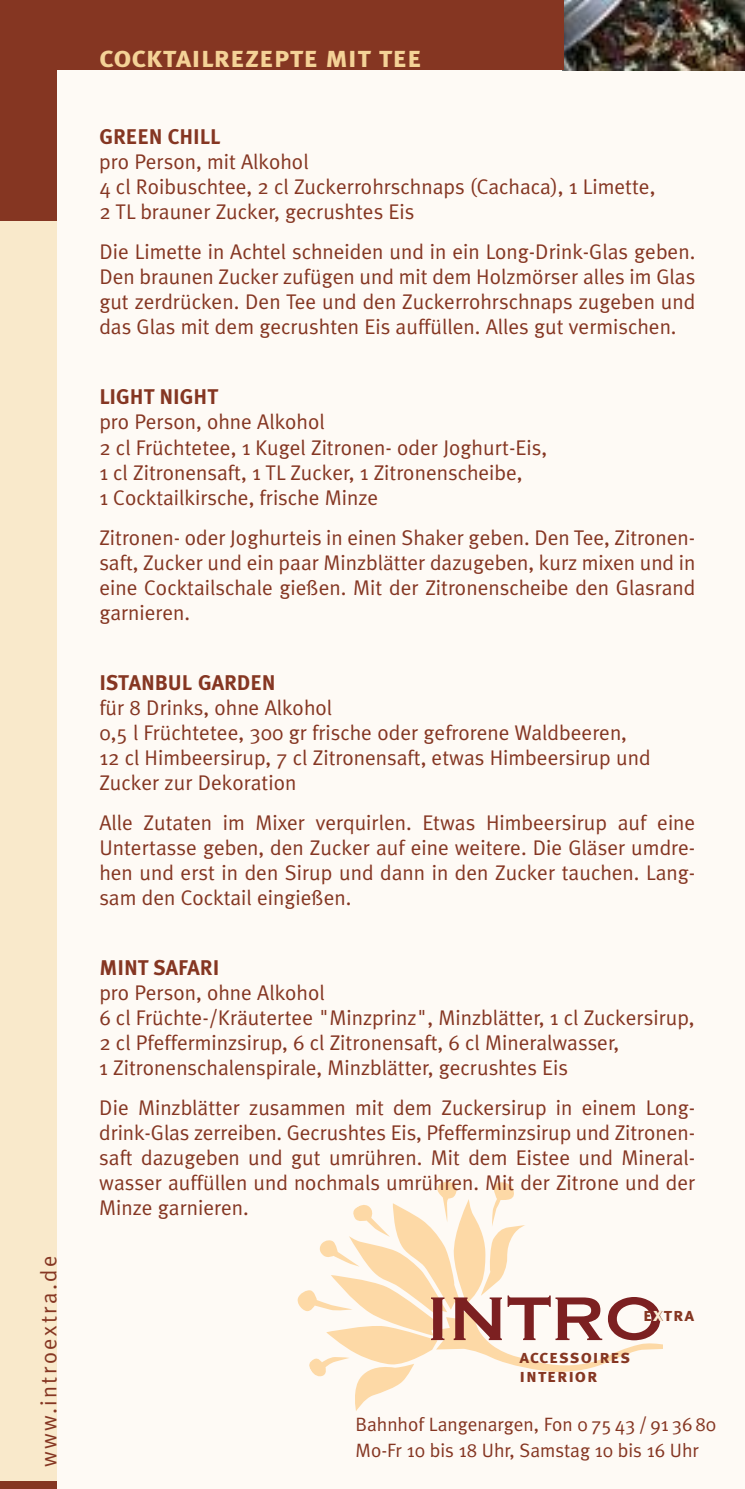
<style>
.page{position:relative;width:745px;height:1489px;background:#fff}
.page>*{position:absolute;margin:0;border:0;box-sizing:border-box;transform-origin:0 0}
.t1{font:81px "Copperplate";color:#7c2021}
.t2{font:30px "Meta Plus Bold Caps";color:#f4d297}
.t3{font:22.5px "Meta Plus Normal";letter-spacing:.105em;color:#853622}
.t4{font:21.25px/25px "Meta Plus Normal";color:#853622}
.t5{font:21.25px "Meta Plus Bold Caps";color:#853622}
.t6{font:19.25px/26.2px "Meta Plus Normal";color:#853622}
.t7{font:18.75px/19.5px "Meta Plus Bold Caps";letter-spacing:.045em;color:#853622}
</style>
<div class="page">
<div style="left:2px;top:0;width:742px;height:1488px;background:#fefaf5"></div>
<div style="left:0;top:0;width:57px;height:223px;background:#853622"></div>
<img style="left:563px;top:0;width:181px;height:70px">
<div style="left:0;top:221px;width:57px;height:1267px;background:#f9e9cb"></div>
<div style="left:0;top:0;width:563px;height:70px;background:#853622"></div>
<div style="left:0;top:1481px;width:57px;height:7px;background:#853622"></div>
<svg style="left:297px;top:1182px;width:365px;height:229px"></svg>
<p class="t3" style="left:35px;top:1467px;width:213px;rotate:-90deg">www.introextra.de</p>
<h2 class="t2" style="left:99px;top:39px;width:324px">cocktailrezepte mit tee</h2>
<p class="t5" style="left:99px;top:124px;width:123px">GREEN CHILL</p>
<p class="t4" style="left:99px;top:149px;width:557px">pro Person, mit Alkohol<br>4 cl Roibuschtee, 2 cl Zuckerrohrschnaps (Cachaca), 1 Limette,<br>2 TL brauner Zucker, gecrushtes Eis</p>
<p class="t4" style="left:99px;top:239px;width:597px;text-align:justify">Die Limette in Achtel schneiden und in ein Long-Drink-Glas geben.<br>Den braunen Zucker zufügen und mit dem Holzmörser alles im Glas gut zerdrücken. Den Tee und den Zuckerrohrschnaps zugeben und das Glas mit dem gecrushten Eis auffüllen. Alles gut vermischen.</p>
<p class="t5" style="left:99px;top:384px;width:120px">LIGHT NIGHT</p>
<p class="t4" style="left:99px;top:409px;width:449px">pro Person, ohne Alkohol<br>2 cl Früchtetee, 1 Kugel Zitronen- oder Joghurt-Eis, 1 cl Zitronensaft, 1 TL Zucker, 1 Zitronenscheibe,<br>1 Cocktailkirsche, frische Minze</p>
<p class="t4" style="left:99px;top:524px;width:597px;text-align:justify">Zitronen- oder Joghurteis in einen Shaker geben. Den Tee, Zitronen&shy;saft, Zucker und ein paar Minzblätter dazugeben, kurz mixen und in eine Cocktailschale gießen. Mit der Zitronenscheibe den Glasrand garnieren.</p>
<p class="t5" style="left:99px;top:669px;width:178px">ISTANBUL GARDEN</p>
<p class="t4" style="left:99px;top:694px;width:552px">für 8 Drinks, ohne Alkohol<br>0,5 l Früchtetee, 300 gr frische oder gefrorene Waldbeeren, 12 cl Himbeersirup, 7 cl Zitronensaft, etwas Himbeersirup und Zucker zur Dekoration</p>
<p class="t4" style="left:99px;top:809px;width:597px;text-align:justify">Alle Zutaten im Mixer verquirlen. Etwas Himbeersirup auf eine Untertasse geben, den Zucker auf eine weitere. Die Gläser umdre&shy;hen und erst in den Sirup und dann in den Zucker tauchen. Lang&shy;sam den Cocktail eingießen.</p>
<p class="t5" style="left:99px;top:954px;width:122px">MINT SAFARI</p>
<p class="t4" style="left:99px;top:979px;width:596px">pro Person, ohne Alkohol<br>6 cl Früchte-/Kräutertee "Minzprinz", Minzblätter, 1 cl Zuckersirup, 2 cl Pfefferminzsirup, 6 cl Zitronensaft, 6 cl Mineralwasser,<br>1 Zitronenschalenspirale, Minzblätter, gecrushtes Eis</p>
<p class="t4" style="left:99px;top:1094px;width:597px;text-align:justify">Die Minzblätter zusammen mit dem Zuckersirup in einem Long&shy;drink-Glas zerreiben. Gecrushtes Eis, Pfefferminzsirup und Zitronen&shy;saft dazugeben und gut umrühren. Mit dem Eistee und Mineral&shy;wasser auffüllen und nochmals umrühren. Mit der Zitrone und der Minze garnieren.</p>
<h1 class="t1" style="left:424px;top:1278px;width:243px">INTRO</h1>
<p class="t7" style="left:642px;top:1304px;width:53px">extra</p>
<p class="t7" style="left:519px;top:1346px;width:112px">accessoires interior</p>
<p class="t6" style="left:355px;top:1410px;width:362px">Bahnhof Langenargen, Fon 0 75 43 / 91 36 80<br>Mo-Fr 10 bis 18 Uhr, Samstag 10 bis 16 Uhr</p>
</div>
